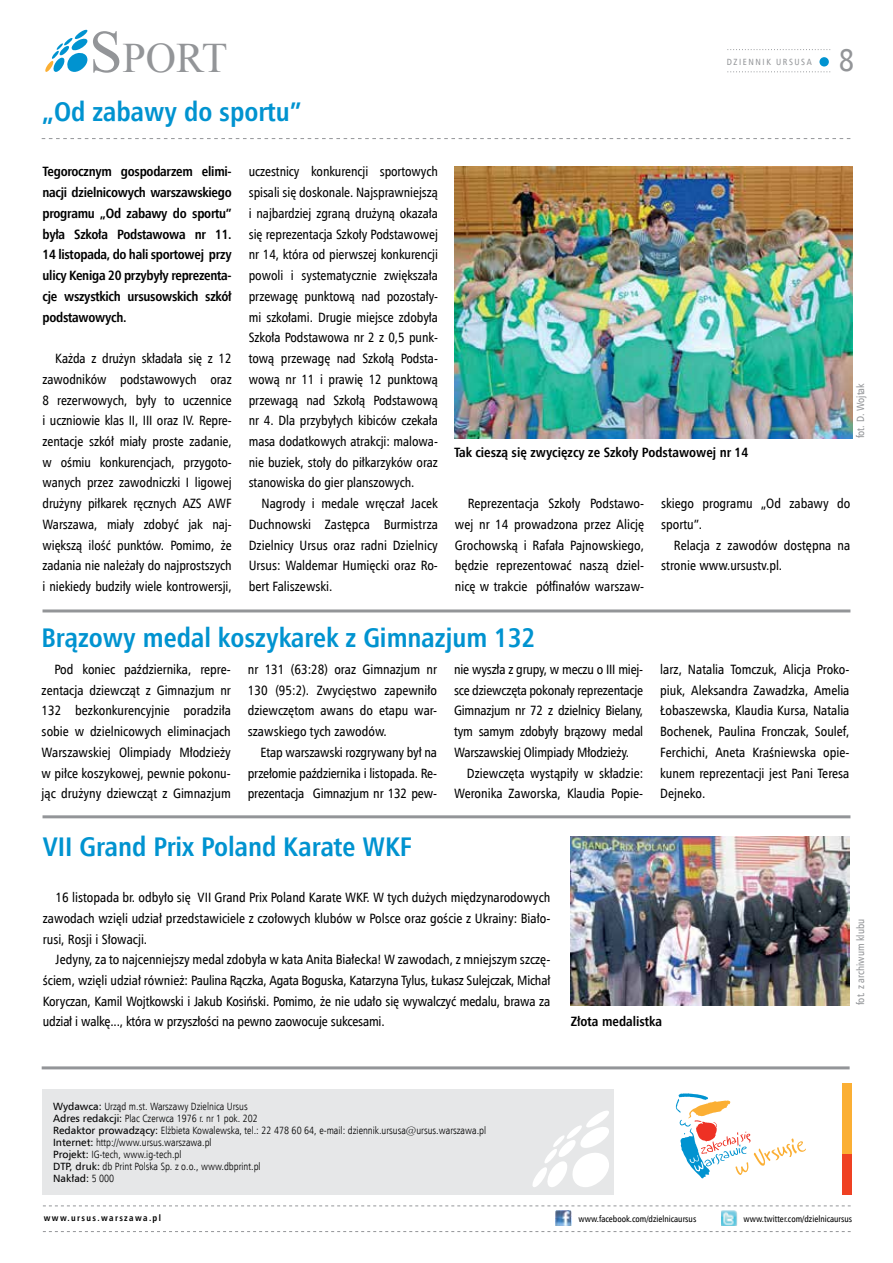
<style>
.page{position:relative;width:893px;height:1263px;background:#fff}
.page>*{position:absolute;margin:0;border:0;box-sizing:border-box;transform-origin:0 0}
.t1{font:42px "Times New Roman";color:#939598}
.t2{font:31.5px "Humnst 777 Cn EU";color:#939598}
.t3{font:700 27px "Humnst 777 Cn EU";color:#0093d0}
.t4{font:13.5px/20.7px "Humnst 777 Cn EU";color:#000;text-align:justify}
.t5{font:700 13.5px/20.7px "Humnst 777 Cn EU";color:#000;text-align:justify}
.t6{font:10.5px/12px "Humnst 777 Lt Cn EU";color:#000}
.t7{font:10.5px "Humnst 777 Cn EU";color:#939598}
.t8{font:10.5px "Humnst 777 EU";color:#000}
.t9{font:9px "Humnst 777 Cn EU";color:#000}
.t10{font:700 9px "Humnst 777 Cn EU";letter-spacing:.15em;color:#000}
.t11{font:9px "Humnst 777 Cn EU";letter-spacing:.175em;color:#939598}
.s1{font-size:60px}
.s2{font-family:"Humnst 777 EU"}
.s3{font-family:"Humnst 777 Lt Cn EU"}
</style>
<div class="page">
<svg style="left:45px;top:29px;width:42px;height:43px"></svg>
<hr style="left:42px;top:1066px;width:808px;height:3px;background:#939598">
<svg style="left:42px;top:138px;width:808px;height:1px"></svg>
<svg style="left:43px;top:1205px;width:808px;height:1px"></svg>
<svg style="left:43px;top:1231px;width:808px;height:1px"></svg>
<img style="left:721px;top:1210px;width:16px;height:16px">
<img style="left:556px;top:1210px;width:16px;height:16px">
<svg style="left:727px;top:49px;width:103px;height:1px"></svg>
<svg style="left:727px;top:71px;width:103px;height:1px"></svg>
<svg style="left:819px;top:57px;width:10px;height:10px"></svg>
<div style="left:43px;top:1089px;width:571px;height:105px;background:#e6e7e8"></div>
<svg style="left:532px;top:1111px;width:77px;height:76px"></svg>
<svg style="left:676px;top:1093px;width:130px;height:85px"></svg>
<div style="left:842px;top:1154px;width:9px;height:40px;background:#ef4123"></div>
<div style="left:842px;top:1083px;width:9px;height:71px;background:#fbaf34"></div>
<img style="left:454px;top:166px;width:398px;height:272px">
<img style="left:571px;top:836px;width:279px;height:169px">
<hr style="left:43px;top:609px;width:807px;height:3px;background:#939598">
<hr style="left:43px;top:815px;width:807px;height:3px;background:#939598">
<h1 class="t1" style="left:89px;top:29px;width:140px"><span class="s1">S</span>port</h1>
<p class="t11" style="left:727px;top:56px;width:87px">DZIENNIK URSUSA</p>
<h2 class="t2" style="left:839px;top:41px;width:17px">8</h2>
<h3 class="t3" style="left:43px;top:95px;width:260px">„Od zabawy do sportu”</h3>
<p class="t5" style="left:43px;top:161px;width:191px">Tegorocznym gospodarzem elimi&shy;nacji dzielnicowych warszawskiego programu „Od zabawy do sportu” była Szkoła Podstawowa nr 11.<br>14 listopada, do hali sportowej przy ulicy Keniga 20 przybyły reprezenta&shy;cje wszystkich ursusowskich szkół podstawowych.</p>
<p class="t4" style="left:43px;top:348px;width:191px;text-indent:13px">Każda z drużyn składała się z 12 zawodników podstawowych oraz 8 rezerwowych, były to uczennice i uczniowie klas II, III oraz IV. Repre&shy;zentacje szkół miały proste zadanie, w ośmiu konkurencjach, przygoto&shy;wanych przez zawodniczki I ligowej drużyny piłkarek ręcznych AZS AWF Warszawa, miały zdobyć jak naj&shy;większą ilość punktów. Pomimo, że zadania nie należały do najprostszych i niekiedy budziły wiele kontrowersji,</p>
<p class="t4" style="left:249px;top:161px;width:191px">uczestnicy konkurencji sportowych spisali się doskonale. Najsprawniejszą i najbardziej zgraną drużyną okazała się reprezentacja Szkoły Podstawowej nr 14, która od pierwszej konkurencji powoli i systematycznie zwiększała przewagę punktową nad pozostały&shy;mi szkołami. Drugie miejsce zdobyła Szkoła Podstawowa nr 2 z 0,5 punk&shy;tową przewagę nad Szkołą Podsta&shy;wową nr 11 i prawię 12 punktową przewagą nad Szkołą Podstawową nr 4. Dla przybyłych kibiców czekała masa dodatkowych atrakcji: malowa&shy;nie buziek, stoły do piłkarzyków oraz stanowiska do gier planszowych.</p>
<p class="t4" style="left:249px;top:493px;width:191px;text-indent:13px">Nagrody i medale wręczał Jacek Duchnowski Zastępca Burmistrza Dzielnicy Ursus oraz radni Dzielnicy Ursus: Waldemar Humięcki oraz Ro&shy;bert Faliszewski.</p>
<p class="t4" style="left:455px;top:493px;width:191px;text-indent:13px">Reprezentacja Szkoły Podstawo&shy;wej nr 14 prowadzona przez Alicję Grochowską i Rafała Pajnowskiego, będzie reprezentować naszą dziel&shy;nicę w trakcie półfinałów warszaw-</p>
<p class="t4" style="left:661px;top:493px;width:191px">skiego programu „Od zabawy do sportu”.</p>
<p class="t7" style="left:854px;top:438px;width:57px;rotate:-90deg">fot. D. Wojtak</p>
<p class="t5" style="left:454px;top:442px;width:296px">Tak cieszą się zwycięzcy ze Szkoły Podstawowej nr 14</p>
<p class="t4" style="left:661px;top:534px;width:191px;text-indent:13px">Relacja z zawodów dostępna na stronie www.ursustv.pl.</p>
<h3 class="t3" style="left:42px;top:620px;width:495px">Brązowy medal koszykarek z Gimnazjum 132</h3>
<p class="t4" style="left:42px;top:659px;width:191px;text-indent:13px">Pod koniec października, repre&shy;zentacja dziewcząt z Gimnazjum nr 132 bezkonkurencyjnie poradziła sobie w dzielnicowych eliminacjach Warszawskiej Olimpiady Młodzieży w piłce koszykowej, pewnie pokonu&shy;jąc drużyny dziewcząt z Gimnazjum</p>
<p class="t4" style="left:248px;top:659px;width:191px">nr 131 (63:28) oraz Gimnazjum nr 130 (95:2). Zwycięstwo zapewniło dziewczętom awans do etapu war&shy;szawskiego tych zawodów.</p>
<p class="t4" style="left:454px;top:659px;width:191px">nie wyszła z grupy, w meczu o III miej&shy;sce dziewczęta pokonały reprezentacje Gimnazjum nr 72 z dzielnicy Bielany, tym samym zdobyły brązowy medal Warszawskiej Olimpiady Młodzieży.</p>
<p class="t4" style="left:454px;top:762px;width:191px;text-align:right">Dziewczęta wystąpiły w składzie:<br>Weronika Zaworska, Klaudia Popie-</p>
<p class="t4" style="left:248px;top:742px;width:191px;text-indent:13px">Etap warszawski rozgrywany był na przełomie października i listopada. Re&shy;prezentacja Gimnazjum nr 132 pew-</p>
<p class="t4" style="left:660px;top:659px;width:191px">larz, Natalia Tomczuk, Alicja Proko&shy;piuk, Aleksandra Zawadzka, Amelia Łobaszewska, Klaudia Kursa, Natalia Bochenek, Paulina Fronczak, Soulef, Ferchichi, Aneta Kraśniewska opie&shy;kunem reprezentacji jest Pani Teresa Dejneko.</p>
<h3 class="t3" style="left:43px;top:830px;width:370px">VII Grand Prix Poland Karate WKF</h3>
<p class="t4" style="left:43px;top:887px;width:509px;text-indent:13px">16 listopada br. odbyło się VII Grand Prix Poland Karate WKF. W tych dużych międzynarodowych zawodach wzięli udział przedstawiciele z czołowych klubów w Polsce oraz goście z Ukrainy: Biało&shy;rusi, Rosji i Słowacji.</p>
<p class="t4" style="left:43px;top:949px;width:509px;text-indent:13px">Jedyny, za to najcenniejszy medal zdobyła w kata Anita Białecka! W zawodach, z mniejszym szczę&shy;ściem, wzięli udział również: Paulina Rączka, Agata Boguska, Katarzyna Tylus, Łukasz Sulejczak, Michał Koryczan, Kamil Wojtkowski i Jakub Kosiński. Pomimo, że nie udało się wywalczyć medalu, brawa za udział i walkę..., która w przyszłości na pewno zaowocuje sukcesami.</p>
<p class="t5" style="left:571px;top:1011px;width:93px">Złota medalistka</p>
<p class="t6" style="left:53px;top:1100px;width:435px"><span class="s2">Wydawca:</span> Urząd m.st. Warszawy Dzielnica Ursus<br><span class="s2">Adres redakcji:</span> Plac Czerwca 1976 r. nr 1 pok. 202<br><span class="s2">Redaktor prowadzący:</span> Elżbieta Kowalewska, tel.: 22 478 60 64, e-mail: dziennik.ursusa@ursus.warszawa.pl <span class="s2">Internet:</span> http://www.ursus.warszawa.pl<br><span class="s2">Projekt:</span> IG-tech, www.ig-tech.pl<br><span class="s2">DTP, druk:</span> db Print Polska Sp. z o.o., www.dbprint.pl</p>
<p class="t8" style="left:53px;top:1171px;width:63px">Nakład: <span class="s3">5 000</span></p>
<p class="t7" style="left:854px;top:1005px;width:88px;rotate:-90deg">fot. z archiwum klubu</p>
<p class="t10" style="left:44px;top:1212px;width:119px">www.ursus.warszawa.pl</p>
<p class="t9" style="left:578px;top:1213px;width:120px">www.facebook.com/dzielnicaursus</p>
<p class="t9" style="left:743px;top:1213px;width:110px">www.twitter.com/dzielnicaursus</p>
</div>
